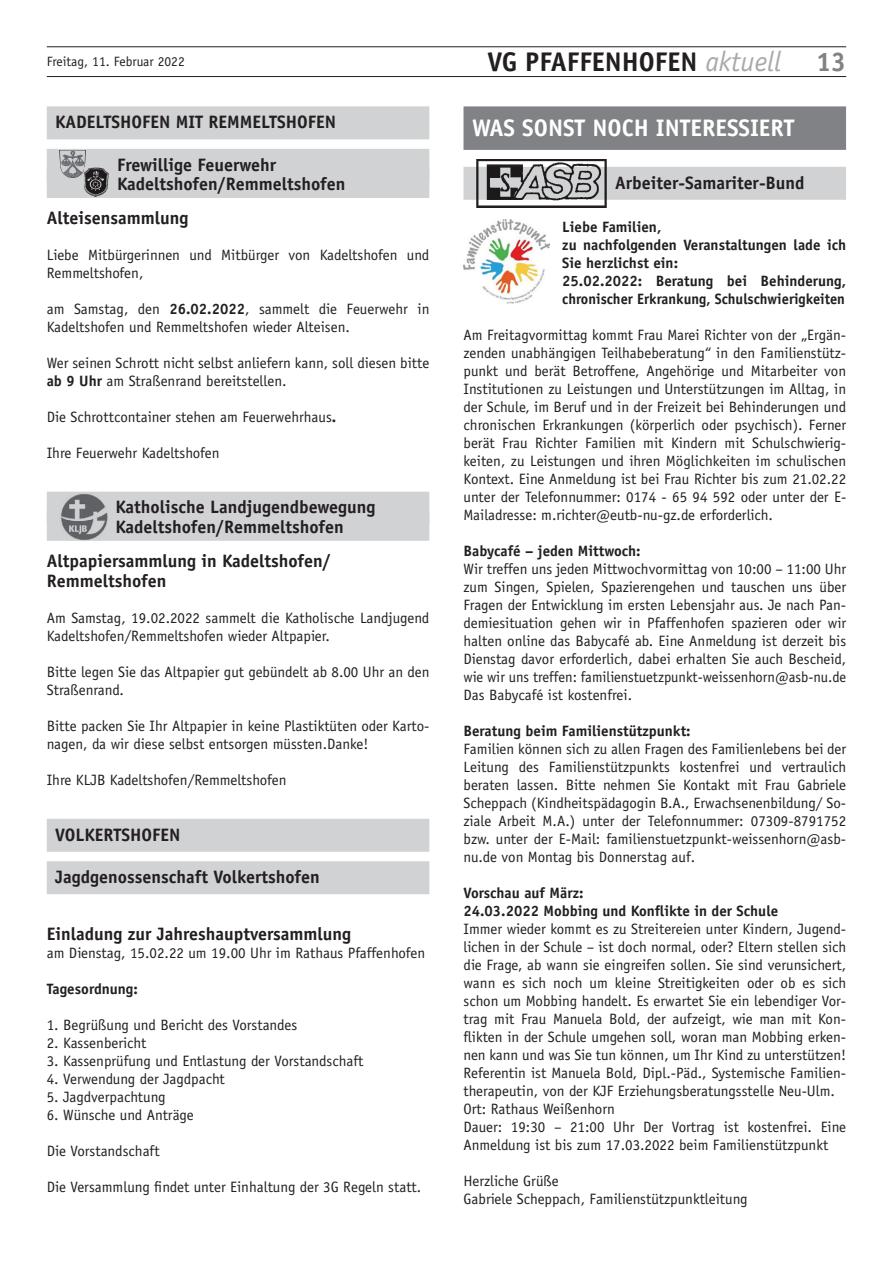
<style>
.page{position:relative;width:893px;height:1263px;background:#fff}
.page>*{position:absolute;margin:0;border:0;box-sizing:border-box;transform-origin:0 0}
.t1{font:700 27px "Officina Sans";color:#231f20}
.t2{font:700 27px "Officina Sans";color:#808285}
.t3{font:700 24px "Officina Sans";color:#fff}
.t4{font:700 18px/19.5px "Officina Sans";color:#231f20}
.t5{font:15px/18px "Officina Sans";color:#231f20}
.t6{font:700 15px/18px "Officina Sans";color:#231f20}
.t7{font:13.5px "Officina Sans";color:#231f20}
.t8{font:12.6px "Cdmcvq TT1474 Ao 00";color:#231f20}
.s1{font-weight:400;font-style:italic;font-size:28.35px;color:#a8a9ad}
.s2{font-weight:700}
</style>
<div class="page">
<hr style="left:47px;top:76px;width:799px;height:1px;background:#231f20">
<hr style="left:47px;top:47px;width:799px;height:1px;background:#231f20">
<div style="left:463px;top:106px;width:383px;height:44px;background:#808285"></div>
<div style="left:463px;top:167px;width:383px;height:33px;background:#d1d2d4"></div>
<img style="left:476px;top:159px;width:131px;height:49px">
<img style="left:463px;top:220px;width:86px;height:84px">
<div style="left:47px;top:106px;width:382px;height:33px;background:#d1d2d4"></div>
<div style="left:47px;top:149px;width:382px;height:33px;background:#d1d2d4"></div>
<div style="left:47px;top:168px;width:382px;height:30px;background:#d1d2d4"></div>
<img style="left:60px;top:150px;width:25px;height:27px">
<img style="left:84px;top:167px;width:25px;height:30px">
<div style="left:47px;top:492px;width:382px;height:33px;background:#d1d2d4"></div>
<div style="left:47px;top:511px;width:382px;height:30px;background:#d1d2d4"></div>
<img style="left:61px;top:494px;width:46px;height:46px">
<div style="left:47px;top:819px;width:382px;height:33px;background:#d1d2d4"></div>
<div style="left:47px;top:861px;width:382px;height:33px;background:#d1d2d4"></div>
<h1 class="t1" style="left:487px;top:45px;width:295px">VG PFAFFENHOFEN <span class="s1">aktuell</span></h1>
<p class="t7" style="left:47px;top:53px;width:140px">Freitag, 11. Februar 2022</p>
<h1 class="t2" style="left:816px;top:45px;width:32px">13</h1>
<p class="t4" style="left:55px;top:112px;width:282px">KADELTSHOFEN MIT REMMELTSHOFEN</p>
<p class="t4" style="left:117px;top:155px;width:230px">Frewillige Feuerwehr<br>Kadeltshofen/Remmeltshofen</p>
<p class="t8" style="left:103px;top:154px;width:121px">Freiwillige Feuerwehr</p>
<p class="t4" style="left:47px;top:208px;width:143px">Alteisensammlung</p>
<p class="t5" style="left:47px;top:246px;width:384px">Liebe Mitbürgerinnen und Mitbürger von Kadeltshofen und<br>Remmeltshofen,</p>
<p class="t5" style="left:47px;top:300px;width:384px">am Samstag, den <span class="s2">26.02.2022</span>, sammelt die Feuerwehr in<br>Kadeltshofen und Remmeltshofen wieder Alteisen.</p>
<p class="t5" style="left:47px;top:354px;width:384px">Wer seinen Schrott nicht selbst anliefern kann, soll diesen bitte <span class="s2">ab 9 Uhr</span> am Straßenrand bereitstellen.</p>
<p class="t5" style="left:47px;top:408px;width:291px">Die Schrottcontainer stehen am Feuerwehrhaus<span class="s2">.</span></p>
<p class="t5" style="left:47px;top:444px;width:174px">Ihre Feuerwehr Kadeltshofen</p>
<p class="t4" style="left:116px;top:497px;width:261px">Katholische Landjugendbewegung<br>Kadeltshofen/Remmeltshofen</p>
<p class="t4" style="left:47px;top:551px;width:285px">Altpapiersammlung in Kadeltshofen/<br>Remmeltshofen</p>
<p class="t5" style="left:47px;top:609px;width:384px">Am Samstag, 19.02.2022 sammelt die Katholische Landjugend<br>Kadeltshofen/Remmeltshofen wieder Altpapier.</p>
<p class="t5" style="left:47px;top:663px;width:384px">Bitte legen Sie das Altpapier gut gebündelt ab 8.00 Uhr an den<br>Straßenrand.</p>
<p class="t5" style="left:47px;top:717px;width:384px">Bitte packen Sie Ihr Altpapier in keine Plastiktüten oder Karto&shy;nagen, da wir diese selbst entsorgen müssten.Danke!</p>
<p class="t5" style="left:47px;top:771px;width:241px">Ihre KLJB Kadeltshofen/Remmeltshofen</p>
<p class="t4" style="left:55px;top:824px;width:127px">VOLKERTSHOFEN</p>
<p class="t4" style="left:55px;top:867px;width:266px">Jagdgenossenschaft Volkertshofen</p>
<p class="t4" style="left:47px;top:923px;width:306px">Einladung zur Jahreshauptversammlung</p>
<p class="t5" style="left:47px;top:943px;width:380px">am Dienstag, 15.02.22 um 19.00 Uhr im Rathaus Pfaffenhofen</p>
<p class="t6" style="left:47px;top:979px;width:93px">Tagesordnung:</p>
<p class="t5" style="left:47px;top:1015px;width:252px">1. Begrüßung und Bericht des Vorstandes</p>
<p class="t5" style="left:47px;top:1033px;width:101px">2. Kassenbericht</p>
<p class="t5" style="left:47px;top:1051px;width:318px">3. Kassenprüfung und Entlastung der Vorstandschaft</p>
<p class="t5" style="left:47px;top:1069px;width:180px">4. Verwendung der Jagdpacht</p>
<p class="t5" style="left:47px;top:1087px;width:120px">5. Jagdverpachtung</p>
<p class="t5" style="left:47px;top:1105px;width:149px">6. Wünsche und Anträge</p>
<p class="t5" style="left:47px;top:1141px;width:114px">Die Vorstandschaft</p>
<p class="t5" style="left:47px;top:1177px;width:376px">Die Versammlung findet unter Einhaltung der 3G Regeln statt.</p>
<h2 class="t3" style="left:472px;top:112px;width:324px">WAS SONST NOCH INTERESSIERT</h2>
<p class="t4" style="left:615px;top:172px;width:191px">Arbeiter-Samariter-Bund</p>
<p class="t6" style="left:562px;top:218px;width:285px">Liebe Familien,<br>zu nachfolgenden Veranstaltungen lade ich Sie herzlichst ein:<br>25.02.2022: Beratung bei Behinderung, chronischer Erkrankung, Schulschwierigkeiten</p>
<p class="t5" style="left:463px;top:326px;width:384px;text-align:justify">Am Freitagvormittag kommt Frau Marei Richter von der „Ergän&shy;zenden unabhängigen Teilhabeberatung“ in den Familienstütz&shy;punkt und berät Betroffene, Angehörige und Mitarbeiter von Institutionen zu Leistungen und Unterstützungen im Alltag, in der Schule, im Beruf und in der Freizeit bei Behinderungen und chronischen Erkrankungen (körperlich oder psychisch). Ferner berät Frau Richter Familien mit Kindern mit Schulschwierig&shy;keiten, zu Leistungen und ihren Möglichkeiten im schulischen Kontext. Eine Anmeldung ist bei Frau Richter bis zum 21.02.22 unter der Telefonnummer: 0174 - 65 94 592 oder unter der E-Mailadresse: m.richter@eutb-nu-gz.de erforderlich.</p>
<p class="t6" style="left:463px;top:542px;width:179px">Babycafé – jeden Mittwoch:</p>
<p class="t5" style="left:463px;top:560px;width:384px;text-align:justify">Wir treffen uns jeden Mittwochvormittag von 10:00 – 11:00 Uhr zum Singen, Spielen, Spazierengehen und tauschen uns über Fragen der Entwicklung im ersten Lebensjahr aus. Je nach Pan&shy;demiesituation gehen wir in Pfaffenhofen spazieren oder wir halten online das Babycafé ab. Eine Anmeldung ist derzeit bis Dienstag davor erforderlich, dabei erhalten Sie auch Bescheid, wie wir uns treffen: familienstuetzpunkt-weissenhorn@asb-nu.de Das Babycafé ist kostenfrei.</p>
<p class="t6" style="left:463px;top:722px;width:229px">Beratung beim Familienstützpunkt:</p>
<p class="t5" style="left:463px;top:740px;width:384px;text-align:justify">Familien können sich zu allen Fragen des Familienlebens bei der Leitung des Familienstützpunkts kostenfrei und vertraulich beraten lassen. Bitte nehmen Sie Kontakt mit Frau Gabriele Scheppach (Kindheitspädagogin B.A., Erwachsenenbildung/ So&shy;ziale Arbeit M.A.) unter der Telefonnummer: 07309-8791752 bzw. unter der E-Mail: familienstuetzpunkt-weissenhorn@asb&shy;nu.de von Montag bis Donnerstag auf.</p>
<p class="t6" style="left:463px;top:884px;width:316px">Vorschau auf März:<br>24.03.2022 Mobbing und Konflikte in der Schule</p>
<p class="t5" style="left:463px;top:920px;width:384px">Immer wieder kommt es zu Streitereien unter Kindern, Jugend&shy;lichen in der Schule – ist doch normal, oder? Eltern stellen sich die Frage, ab wann sie eingreifen sollen. Sie sind verunsichert, wann es sich noch um kleine Streitigkeiten oder ob es sich schon um Mobbing handelt. Es erwartet Sie ein lebendiger Vor&shy;trag mit Frau Manuela Bold, der aufzeigt, wie man mit Kon&shy;flikten in der Schule umgehen soll, woran man Mobbing erken&shy;nen kann und was Sie tun können, um Ihr Kind zu unterstützen!<br>Referentin ist Manuela Bold, Dipl.-Päd., Systemische Familien&shy;therapeutin, von der KJF Erziehungsberatungsstelle Neu-Ulm.<br>Ort: Rathaus Weißenhorn<br>Dauer: 19:30 – 21:00 Uhr Der Vortrag ist kostenfrei. Eine Anmeldung ist bis zum 17.03.2022 beim Familienstützpunkt</p>
<p class="t5" style="left:463px;top:1172px;width:286px">Herzliche Grüße<br>Gabriele Scheppach, Familienstützpunktleitung</p>
</div>
